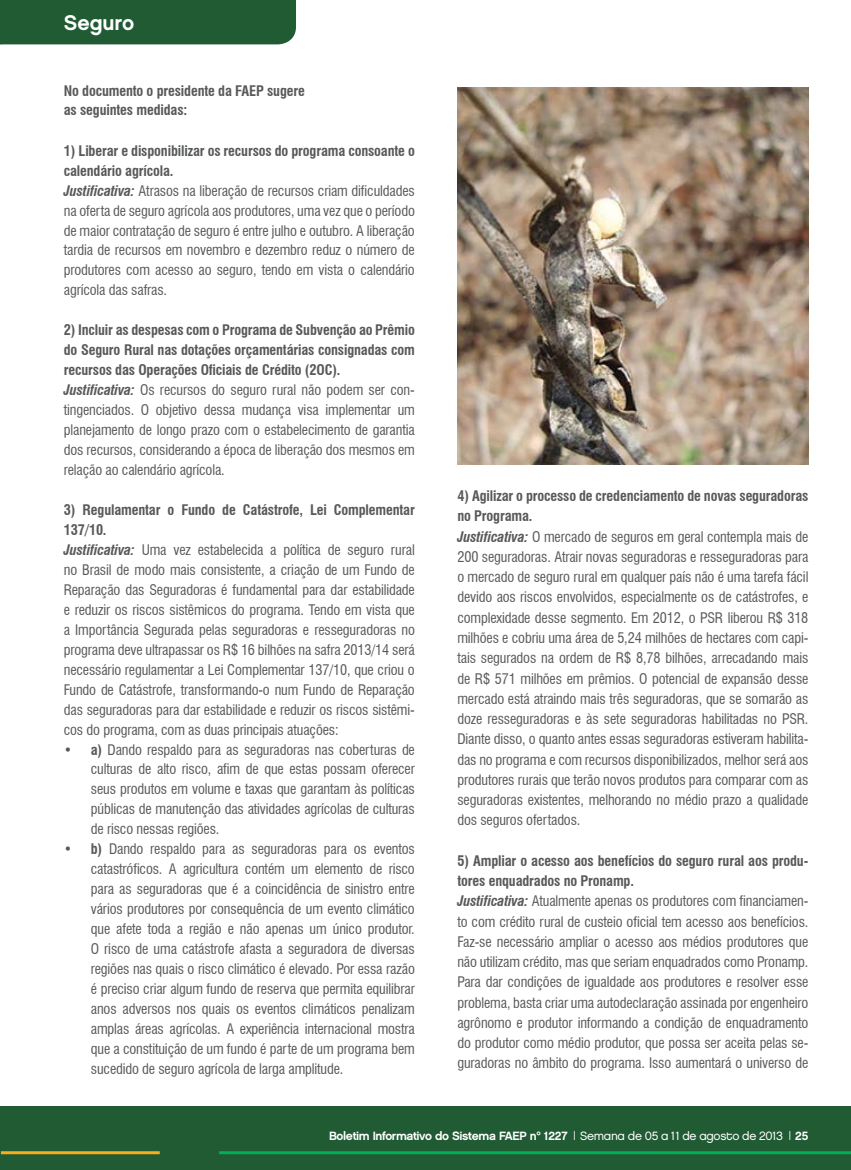
<style>
.page{position:relative;width:851px;height:1170px;background:#fff}
.page>*{position:absolute;margin:0;border:0;box-sizing:border-box;transform-origin:0 0}
.t1{font:21px "Chalet New York Nineteen Sixty";color:#fff}
.t2{font:condensed 14.25px/20px "Swiss 721 BT";letter-spacing:-.01em;color:#58595b}
.t3{font:700 condensed 14.25px/19.5px "Swiss 721 BT";letter-spacing:-.01em;color:#58595b}
.t4{font:12px "Chalet New York Nineteen Sixty";letter-spacing:-.03em;color:#fff}
.s1{font-weight:700}
.s2{font-weight:700;font-style:italic}
.s3{font-family:"Chalet London Nineteen Eighty"}
</style>
<div class="page">
<div style="left:0;top:1106px;width:850px;height:63px;background:#205b34"></div>
<hr style="left:1px;top:1151px;width:159px;height:3px;background:#fbac18">
<hr style="left:219px;top:1151px;width:631px;height:3px;background:#00b055">
<div style="left:0;top:0;width:296px;height:44px;background:#205b34"></div>
<img style="left:457px;top:88px;width:351px;height:376px">
<h1 class="t1" style="left:64px;top:10px;width:72px">Seguro</h1>
<p class="t3" style="left:64px;top:81px;width:242px">No documento o presidente da FAEP sugere as seguintes medidas:</p>
<p class="t2" style="left:64px;top:140px;width:352px"><span class="s1">1) Liberar e disponibilizar os recursos do programa consoante o calendário agrícola.<br></span><span class="s2">Justificativa:</span> Atrasos na liberação de recursos criam dificuldades na oferta de seguro agrícola aos produtores, uma vez que o período de maior contratação de seguro é entre julho e outubro. A liberação tardia de recursos em novembro e dezembro reduz o número de produtores com acesso ao seguro, tendo em vista o calendário agrícola das safras.</p>
<p class="t2" style="left:64px;top:320px;width:352px"><span class="s1">2) Incluir as despesas com o Programa de Subvenção ao Prêmio do Seguro Rural nas dotações orçamentárias consignadas com recursos das Operações Oficiais de Crédito (2OC).<br></span><span class="s2">Justificativa:</span> Os recursos do seguro rural não podem ser con&shy;tingenciados. O objetivo dessa mudança visa implementar um planejamento de longo prazo com o estabelecimento de garantia dos recursos, considerando a época de liberação dos mesmos em relação ao calendário agrícola.</p>
<p class="t2" style="left:64px;top:500px;width:352px"><span class="s1">3) Regulamentar o Fundo de Catástrofe, Lei Complementar 137/10.<br></span><span class="s2">Justificativa:</span> Uma vez estabelecida a política de seguro rural no Brasil de modo mais consistente, a criação de um Fundo de Reparação das Seguradoras é fundamental para dar estabilidade e reduzir os riscos sistêmicos do programa. Tendo em vista que a Importância Segurada pelas seguradoras e resseguradoras no programa deve ultrapassar os R$ 16 bilhões na safra 2013/14 será necessário regulamentar a Lei Complementar 137/10, que criou o Fundo de Catástrofe, transformando-o num Fundo de Reparação das seguradoras para dar estabilidade e reduzir os riscos sistêmi&shy;cos do programa, com as duas principais atuações:</p>
<p class="t2" style="left:91px;top:739px;width:325px;text-align:justify;text-indent:-27px"><span class="s1">• a)</span> Dando respaldo para as seguradoras nas coberturas de culturas de alto risco, afim de que estas possam oferecer seus produtos em volume e taxas que garantam às políticas públicas de manutenção das atividades agrícolas de culturas de risco nessas regiões.</p>
<p class="t2" style="left:91px;top:839px;width:325px;text-align:justify;text-indent:-27px"><span class="s1">• b)</span> Dando respaldo para as seguradoras para os eventos catastróficos. A agricultura contém um elemento de risco para as seguradoras que é a coincidência de sinistro entre vários produtores por consequência de um evento climático que afete toda a região e não apenas um único produtor.<br>O risco de uma catástrofe afasta a seguradora de diversas regiões nas quais o risco climático é elevado. Por essa razão é preciso criar algum fundo de reserva que permita equilibrar anos adversos nos quais os eventos climáticos penalizam amplas áreas agrícolas. A experiência internacional mostra que a constituição de um fundo é parte de um programa bem sucedido de seguro agrícola de larga amplitude.</p>
<p class="t2" style="left:457px;top:486px;width:352px"><span class="s1">4) Agilizar o processo de credenciamento de novas seguradoras no Programa.<br></span><span class="s2">Justificativa:</span> O mercado de seguros em geral contempla mais de 200 seguradoras. Atrair novas seguradoras e resseguradoras para o mercado de seguro rural em qualquer país não é uma tarefa fácil devido aos riscos envolvidos, especialmente os de catástrofes, e complexidade desse segmento. Em 2012, o PSR liberou R$ 318 milhões e cobriu uma área de 5,24 milhões de hectares com capi&shy;tais segurados na ordem de R$ 8,78 bilhões, arrecadando mais de R$ 571 milhões em prêmios. O potencial de expansão desse mercado está atraindo mais três seguradoras, que se somarão as doze resseguradoras e às sete seguradoras habilitadas no PSR.<br>Diante disso, o quanto antes essas seguradoras estiveram habilita&shy;das no programa e com recursos disponibilizados, melhor será aos produtores rurais que terão novos produtos para comparar com as seguradoras existentes, melhorando no médio prazo a qualidade dos seguros ofertados.</p>
<p class="t2" style="left:457px;top:850px;width:352px"><span class="s1">5) Ampliar o acesso aos benefícios do seguro rural aos produ&shy;tores enquadrados no Pronamp.<br></span><span class="s2">Justificativa:</span> Atualmente apenas os produtores com financiamen&shy;to com crédito rural de custeio oficial tem acesso aos benefícios.<br>Faz-se necessário ampliar o acesso aos médios produtores que não utilizam crédito, mas que seriam enquadrados como Pronamp.<br>Para dar condições de igualdade aos produtores e resolver esse problema, basta criar uma autodeclaração assinada por engenheiro agrônomo e produtor informando a condição de enquadramento do produtor como médio produtor, que possa ser aceita pelas se&shy;guradoras no âmbito do programa. Isso aumentará o universo de</p>
<p class="t4" style="left:329px;top:1128px;width:480px">Boletim Informativo do Sistema FAEP nº 1227 | <span class="s3">Semana de 05 a 11 de agosto de 2013</span> | 25</p>
</div>
